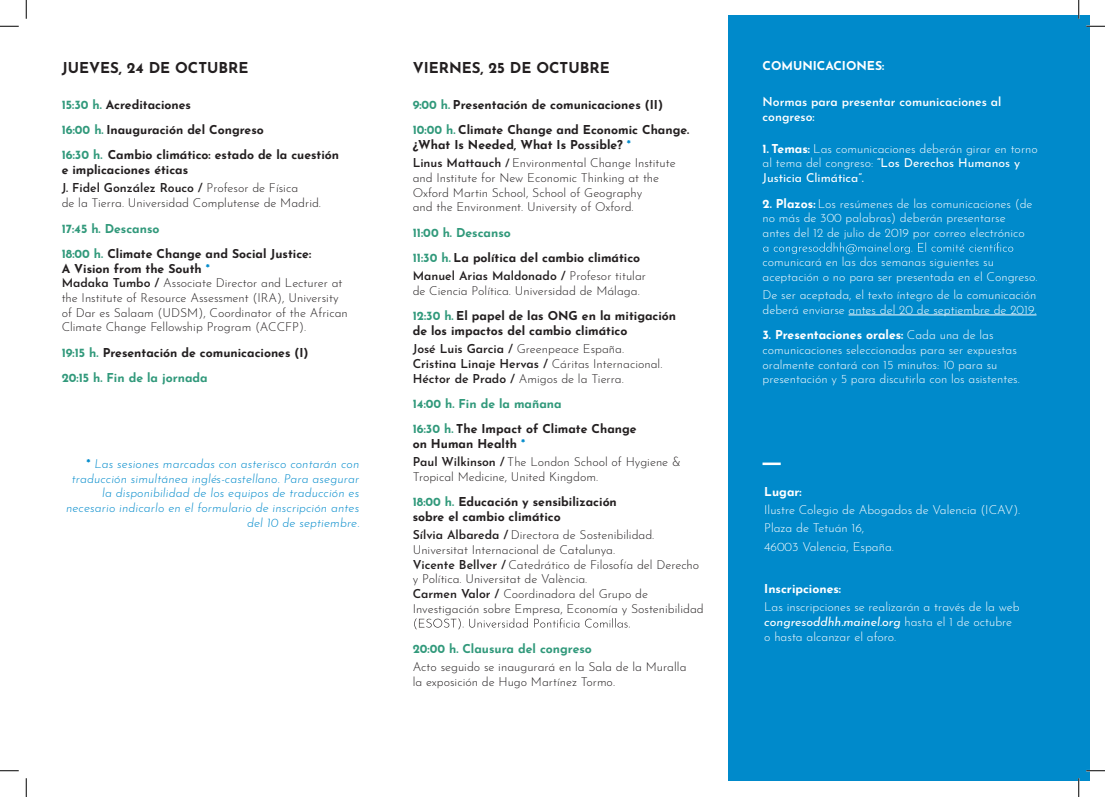
<style>
.page{position:relative;width:1105px;height:797px;background:#fff}
.page>*{position:absolute;margin:0;border:0;box-sizing:border-box;transform-origin:0 0}
.t1{font:700 15px "Josefin Sans";color:#231f20}
.t2{font:300 12.25px/14.8px "Josefin Sans";color:#231f20}
.t3{font:300 12.25px/14.8px "Josefin Sans";color:#fff}
.t4{font:700 12.25px/25.4px "Josefin Sans";color:#231f20}
.t5{font:italic 300 12.25px/14.8px "Josefin Sans";letter-spacing:.01em;color:#008acb;text-align:right}
.t6{font:700 12.25px/25.4px "Josefin Sans";color:#31997b}
.t7{font:600 12.25px/18.2px "Josefin Sans";color:#231f20}
.t8{font:600 12.25px/14.8px "Josefin Sans";color:#fff}
.t9{font:700 12.25px "Josefin Sans";color:#fff}
.s1{color:#31997b}
.s2{font-weight:700}
.s3{font-weight:300}
.s4{font-weight:700;color:#008acb}
.s5{font-weight:600}
.s6{font-weight:700;font-style:normal}
.s7{color:#008acb}
.s8{font-weight:600;font-size:11.25px}
.s9{color:#231f20}
.s10{font-weight:700;color:#31997b}
.s11{font-weight:400}
.s12{font-weight:400;font-style:italic}
</style>
<div class="page">
<svg style="left:414px;top:618px;width:216px;height:11px"></svg>
<div style="left:728px;top:16px;width:361px;height:765px;background:#008acb"></div>
<hr style="left:848px;top:314px;width:188px;height:1px;background:#fff">
<svg style="left:763px;top:242px;width:250px;height:12px"></svg>
<hr style="left:762px;top:462px;width:19px;height:3px;background:#fff">
<svg style="left:0;top:25px;width:19px;height:2px"></svg>
<svg style="left:1086px;top:25px;width:19px;height:2px"></svg>
<svg style="left:0;top:770px;width:19px;height:1px"></svg>
<svg style="left:1086px;top:770px;width:19px;height:1px"></svg>
<svg style="left:25px;top:0;width:2px;height:19px"></svg>
<svg style="left:25px;top:778px;width:2px;height:19px"></svg>
<svg style="left:1078px;top:0;width:1px;height:19px"></svg>
<svg style="left:1078px;top:778px;width:1px;height:19px"></svg>
<p class="t1" style="left:62px;top:54px;width:188px">JUEVES, 24 DE OCTUBRE</p>
<p class="t4" style="left:62px;top:90px;width:279px"><span class="s1">15:30 h.</span> Acreditaciones<br><span class="s1">16:00 h.</span> Inauguración del Congreso<br><span class="s1">16:30 h.</span> Cambio climático: estado de la cuestión</p>
<p class="t7" style="left:62px;top:159px;width:238px"><span class="s2">e implicaciones éticas<br></span>J. Fidel González Rouco / <span class="s3">Profesor de Física</span></p>
<p class="t2" style="left:62px;top:194px;width:261px">de la Tierra. Universidad Complutense de Madrid.</p>
<p class="t4" style="left:62px;top:214px;width:251px"><span class="s1">17:45 h. Descanso<br>18:00 h.</span> Climate Change and Social Justice:</p>
<p class="t2" style="left:62px;top:260px;width:288px"><span class="s2">A Vision from the South</span> <span class="s4">*<br></span><span class="s5">Madaka Tumbo /</span> Associate Director and Lecturer at the Institute of Resource Assessment (IRA), University of Dar es Salaam (UDSM), Coordinator of the African Climate Change Fellowship Program (ACCFP).</p>
<p class="t4" style="left:62px;top:338px;width:248px"><span class="s1">19:15 h.</span> Presentación de comunicaciones (I)<br><span class="s1">20:15 h. Fin de la jornada</span></p>
<p class="t5" style="left:66px;top:455px;width:295px"><span class="s6">*</span> Las sesiones marcadas con asterisco contarán con traducción simultánea inglés-castellano. Para asegurar la disponibilidad de los equipos de traducción es necesario indicarlo en el formulario de inscripción antes del 10 de septiembre.</p>
<p class="t1" style="left:413px;top:54px;width:198px">VIERNES, 25 DE OCTUBRE</p>
<p class="t4" style="left:413px;top:90px;width:278px"><span class="s1">9:00 h.</span> Presentación de comunicaciones (II)<br><span class="s1">10:00 h.</span> Climate Change and Economic Change.</p>
<p class="t4" style="left:413px;top:134px;width:265px;line-height:18.2px">¿What Is Needed, What Is Possible? <span class="s7">*<br></span><span class="s5">Linus Mattauch</span> <span class="s8">/</span> <span class="s3">Environmental Change Institute</span></p>
<p class="t2" style="left:413px;top:169px;width:248px">and Institute for New Economic Thinking at the<br>Oxford Martin School, School of Geography and the Environment. University of Oxford.</p>
<p class="t4" style="left:413px;top:218px;width:229px"><span class="s1">11:00 h. Descanso<br>11:30 h.</span> La política del cambio climático</p>
<p class="t2" style="left:413px;top:267px;width:235px"><span class="s5">Manuel Arias Maldonado /</span> Profesor titular de Ciencia Política. Universidad de Málaga.</p>
<p class="t4" style="left:413px;top:307px;width:265px;line-height:14.8px"><span class="s1">12:30 h.</span> El papel de las ONG en la mitigación de los impactos del cambio climático</p>
<p class="t2" style="left:413px;top:340px;width:251px"><span class="s5">José Luis Garcia /</span> Greenpeace España.<br><span class="s5">Cristina Linaje Hervas /</span> Cáritas Internacional.<br><span class="s5">Héctor de Prado /</span> Amigos de la Tierra.</p>
<p class="t6" style="left:413px;top:389px;width:225px">14:00 h. Fin de la mañana<br>16:30 h. <span class="s9">The Impact of Climate Change</span></p>
<p class="t2" style="left:413px;top:433px;width:270px;line-height:18.2px"><span class="s2">on Human Health</span> <span class="s4">*<br></span><span class="s5">Paul Wilkinson /</span> The London School of Hygiene &amp;</p>
<p class="t2" style="left:413px;top:463px;width:206px;line-height:25.4px">Tropical Medicine, United Kingdom.<br><span class="s10">18:00 h.</span> <span class="s2">Educación y sensibilización</span></p>
<p class="t2" style="left:413px;top:506px;width:243px;line-height:18.2px"><span class="s2">sobre el cambio climático<br></span><span class="s5">Sílvia Albareda /</span> Directora de Sostenibilidad.</p>
<p class="t2" style="left:413px;top:541px;width:293px">Universitat Internacional de Catalunya.<br><span class="s5">Vicente Bellver /</span> Catedrático de Filosofía del Derecho y Política. Universitat de València.<br><span class="s5">Carmen Valor /</span> Coordinadora del Grupo de Investigación sobre Empresa, Economía y Sostenibilidad</p>
<p class="t6" style="left:413px;top:634px;width:181px">20:00 h. Clausura del congreso</p>
<p class="t2" style="left:413px;top:658px;width:275px">Acto seguido se inaugurará en la Sala de la Muralla la exposición de Hugo Martínez Tormo.</p>
<p class="t9" style="left:762px;top:55px;width:123px">COMUNICACIONES:</p>
<p class="t8" style="left:762px;top:93px;width:240px">Normas para presentar comunicaciones al congreso:</p>
<p class="t3" style="left:762px;top:140px;width:277px"><span class="s2">1. Temas:</span> Las comunicaciones deberán girar en torno al tema del congreso: <span class="s11">“Los Derechos Humanos y<br>Justicia Climática”.</span></p>
<p class="t3" style="left:762px;top:195px;width:272px"><span class="s2">2. Plazos:</span> Los resúmenes de las comunicaciones (de no más de 300 palabras) deberán presentarse antes del 12 de julio de 2019 por correo electrónico</p>
<p class="t3" style="left:762px;top:253px;width:276px">comunicará en las dos semanas siguientes su aceptación o no para ser presentada en el Congreso.</p>
<p class="t3" style="left:762px;top:286px;width:275px">De ser aceptada, el texto íntegro de la comunicación deberá enviarse antes del 20 de septiembre de 2019.</p>
<p class="t3" style="left:762px;top:326px;width:259px"><span class="s2">3. Presentaciones orales:</span> Cada una de las comunicaciones seleccionadas para ser expuestas oralmente contará con 15 minutos: 10 para su presentación y 5 para discutirla con los asistentes.</p>
<p class="t9" style="left:764px;top:480px;width:39px">Lugar:</p>
<p class="t3" style="left:764px;top:499px;width:258px;line-height:18.2px">Ilustre Colegio de Abogados de Valencia (ICAV).<br>Plaza de Tetuán 16,<br>46003 Valencia, España.</p>
<p class="t9" style="left:764px;top:578px;width:78px">Inscripciones:</p>
<p class="t3" style="left:764px;top:598px;width:257px">Las inscripciones se realizarán a través de la web <span class="s12">congresoddhh.mainel.org</span> hasta el 1 de octubre o hasta alcanzar el aforo.</p>
</div>
